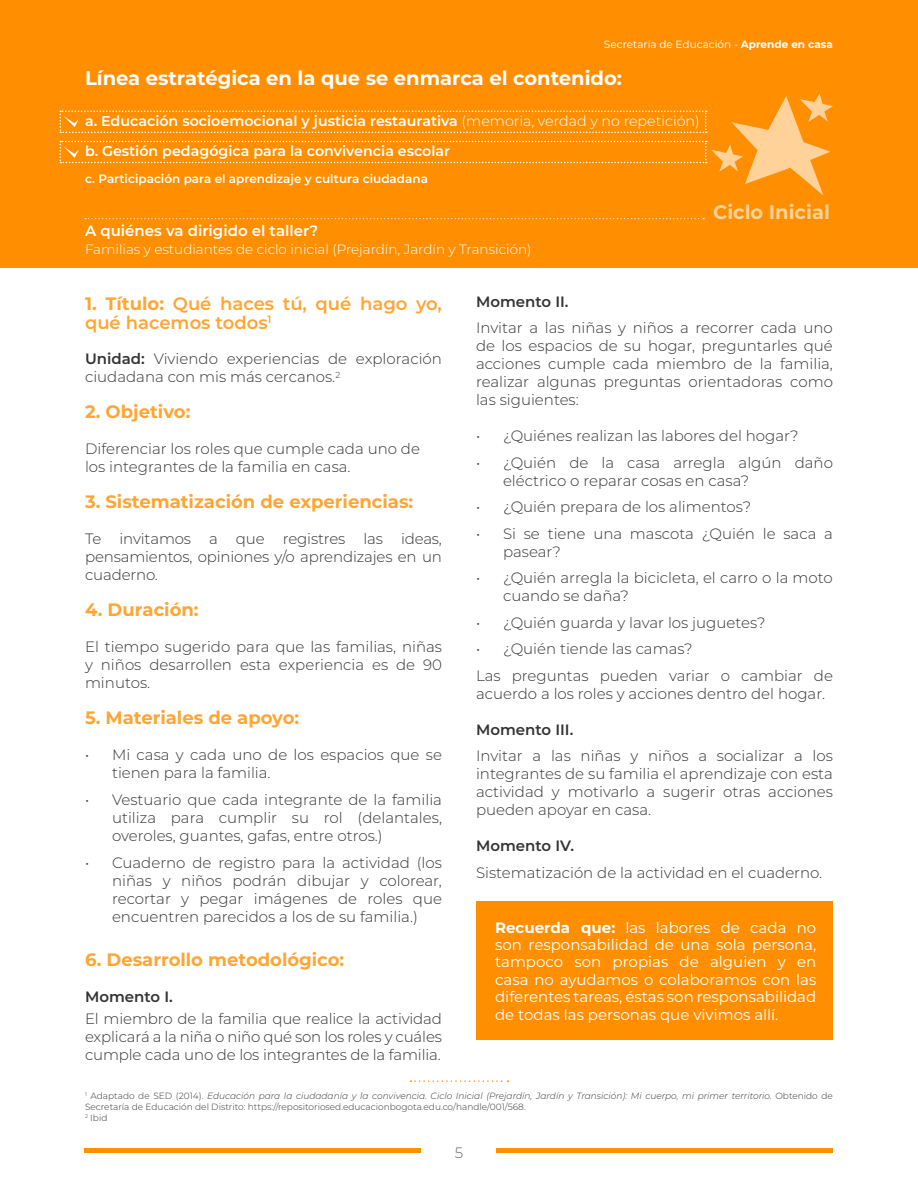
<style>
.page{position:relative;width:918px;height:1188px;background:#fff}
.page>*{position:absolute;margin:0;border:0;box-sizing:border-box;transform-origin:0 0}
.t1{font:700 19.5px "Montserrat";color:#fff}
.t2{font:700 19.5px "Montserrat";color:#ffd299}
.t3{font:700 18px "Montserrat";color:#ffa533}
.t4{font:600 18px/18.8px "Montserrat";color:#ffa533}
.t5{font:300 15px/18px "Montserrat";color:#333}
.t6{font:15px/17.4px "Montserrat";color:#fff;text-align:justify}
.t7{font:600 15px "Montserrat";color:#333}
.t8{font:600 15px "Montserrat";color:#fff}
.t9{font:300 15px "Montserrat";color:#666}
.t10{font:600 14.25px/29.8px "Montserrat";color:#fff}
.t11{font:300 13.5px "Montserrat";color:#fff}
.t12{font:600 12px "Montserrat";color:#fff}
.t13{font:10.5px "Montserrat";color:#fff}
.t14{font:300 9px/10.8px "Montserrat";color:#333}
.s1{font-weight:700}
.s2{font-weight:300}
.s3{font-weight:600}
.s4{font-style:italic}
</style>
<div class="page">
<div style="left:0;top:0;width:918px;height:268px;background:#ff8f00"></div>
<svg style="left:411px;top:1080px;width:97px;height:2px"></svg>
<div style="left:476px;top:901px;width:357px;height:139px;background:#ff8f00"></div>
<hr style="left:84px;top:1149px;width:337px;height:4px;background:#ff8f00">
<hr style="left:496px;top:1149px;width:337px;height:4px;background:#ff8f00">
<svg style="left:85px;top:218px;width:619px;height:1px"></svg>
<svg style="left:60px;top:94px;width:773px;height:102px"></svg>
<p class="t13" style="left:604px;top:37px;width:231px">Secretaría de Educación - <span class="s1">Aprende en casa</span></p>
<h1 class="t1" style="left:85px;top:64px;width:538px">Línea estratégica en la que se enmarca el contenido:</h1>
<p class="t10" style="left:85px;top:106px;width:616px">a. Educación socioemocional y justicia restaurativa <span class="s2">(memoria, verdad y no repetición) </span>b. Gestión pedagógica para la convivencia escolar</p>
<p class="t12" style="left:85px;top:171px;width:344px">c. Participación para el aprendizaje y cultura ciudadana</p>
<p class="t8" style="left:85px;top:220px;width:235px">A quiénes va dirigido el taller?</p>
<p class="t11" style="left:85px;top:240px;width:448px">Familias y estudiantes de ciclo inicial (Prejardín, Jardín y Transición)</p>
<h1 class="t2" style="left:713px;top:198px;width:118px">Ciclo Inicial</h1>
<p class="t4" style="left:85px;top:293px;width:358px"><span class="s1">1. Título:</span> Qué haces tú, qué hago yo, qué hacemos todos<sup>1</sup></p>
<p class="t5" style="left:85px;top:350px;width:358px"><span class="s3">Unidad:</span> Viviendo experiencias de exploración ciudadana con mis más cercanos.<sup>2</sup></p>
<p class="t3" style="left:85px;top:399px;width:107px">2. Objetivo:</p>
<p class="t5" style="left:85px;top:440px;width:337px">Diferenciar los roles que cumple cada uno de los integrantes de la familia en casa.</p>
<p class="t3" style="left:85px;top:489px;width:330px">3. Sistematización de experiencias:</p>
<p class="t5" style="left:85px;top:530px;width:358px;text-align:justify">Te invitamos a que registres las ideas, pensamientos, opiniones y/o aprendizajes en un cuaderno.</p>
<p class="t3" style="left:85px;top:597px;width:115px">4. Duración:</p>
<p class="t5" style="left:85px;top:638px;width:358px;text-align:justify">El tiempo sugerido para que las familias, niñas y niños desarrollen esta experiencia es de 90 minutos.</p>
<p class="t3" style="left:85px;top:705px;width:216px">5. Materiales de apoyo:</p>
<p class="t5" style="left:112px;top:746px;width:331px;text-indent:-27px">• Mi casa y cada uno de los espacios que se tienen para la familia.</p>
<p class="t5" style="left:112px;top:790px;width:331px;text-align:justify;text-indent:-27px">• Vestuario que cada integrante de la familia utiliza para cumplir su rol (delantales, overoles, guantes, gafas, entre otros.)</p>
<p class="t5" style="left:112px;top:853px;width:331px;text-align:justify;text-indent:-27px">• Cuaderno de registro para la actividad (los niñas y niños podrán dibujar y colorear, recortar y pegar imágenes de roles que encuentren parecidos a los de su familia.)</p>
<p class="t3" style="left:85px;top:947px;width:261px">6. Desarrollo metodológico:</p>
<p class="t7" style="left:85px;top:986px;width:89px">Momento I.</p>
<p class="t5" style="left:85px;top:1009px;width:358px;text-align:justify">El miembro de la familia que realice la actividad explicará a la niña o niño qué son los roles y cuáles cumple cada uno de los integrantes de la familia.</p>
<p class="t7" style="left:476px;top:291px;width:94px">Momento II.</p>
<p class="t5" style="left:476px;top:319px;width:358px;text-align:justify">Invitar a las niñas y niños a recorrer cada uno de los espacios de su hogar, preguntarles qué acciones cumple cada miembro de la familia, realizar algunas preguntas orientadoras como las siguientes:</p>
<p class="t5" style="left:476px;top:427px;width:324px">• ¿Quiénes realizan las labores del hogar?</p>
<p class="t5" style="left:503px;top:453px;width:331px;text-indent:-27px">• ¿Quién de la casa arregla algún daño eléctrico o reparar cosas en casa?</p>
<p class="t5" style="left:476px;top:498px;width:277px">• ¿Quién prepara de los alimentos?</p>
<p class="t5" style="left:503px;top:524px;width:331px;text-indent:-27px">• Si se tiene una mascota ¿Quién le saca a pasear?</p>
<p class="t5" style="left:503px;top:569px;width:331px;text-indent:-27px">• ¿Quién arregla la bicicleta, el carro o la moto cuando se daña?</p>
<p class="t5" style="left:476px;top:613px;width:291px">• ¿Quién guarda y lavar los juguetes?</p>
<p class="t5" style="left:476px;top:635px;width:358px;line-height:26.5px">• ¿Quién tiende las camas?<br>Las preguntas pueden variar o cambiar de</p>
<p class="t5" style="left:476px;top:684px;width:351px">acuerdo a los roles y acciones dentro del hogar.</p>
<p class="t7" style="left:476px;top:719px;width:99px">Momento III.</p>
<p class="t5" style="left:476px;top:747px;width:358px;text-align:justify">Invitar a las niñas y niños a socializar a los integrantes de su familia el aprendizaje con esta actividad y motivarlo a sugerir otras acciones pueden apoyar en casa.</p>
<p class="t7" style="left:476px;top:835px;width:100px">Momento IV.</p>
<p class="t5" style="left:476px;top:863px;width:348px">Sistematización de la actividad en el cuaderno.</p>
<p class="t6" style="left:495px;top:918px;width:323px"><span class="s1">Recuerda que:</span> las labores de cada no son responsabilidad de una sola persona, tampoco son propias de alguien y en casa no ayudamos o colaboramos con las diferentes tareas, éstas son responsabilidad de todas las personas que vivimos allí.</p>
<p class="t14" style="left:85px;top:1090px;width:749px"><sup>1</sup> Adaptado de SED (2014). <span class="s4">Educación para la ciudadanía y la convivencia. Ciclo Inicial (Prejardín, Jardín y Transición): Mi cuerpo, mi primer territorio.</span> Obtenido de<br>Secretaría de Educación del Distrito: https://repositoriosed.educacionbogota.edu.co/handle/001/568.<br><sup>2</sup> Ibid</p>
<p class="t9" style="left:455px;top:1142px;width:10px">5</p>
</div>
